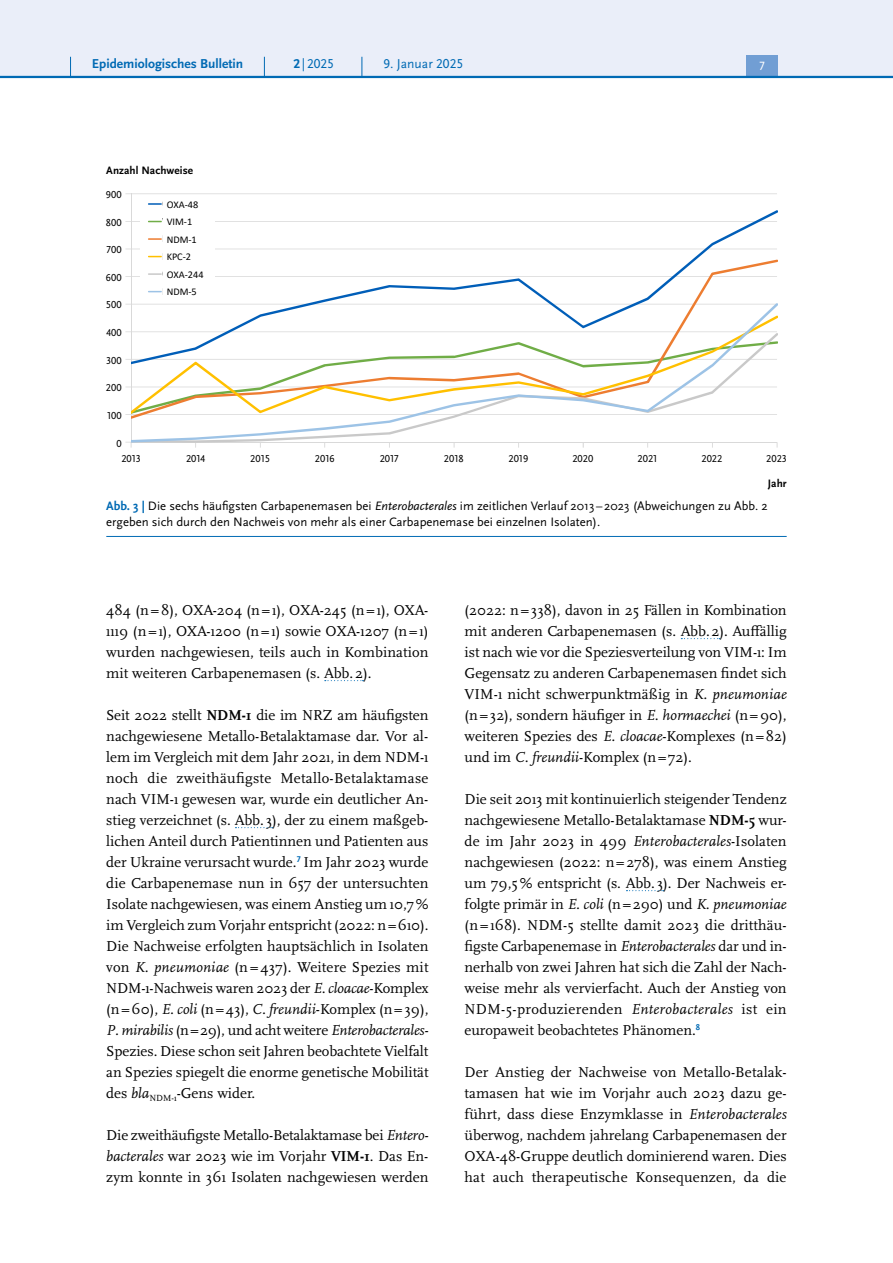
<style>
.page{position:relative;width:893px;height:1263px;background:#fff}
.page>*{position:absolute;margin:0;border:0;box-sizing:border-box;transform-origin:0 0}
.t1{font:17.1px "Calibri";letter-spacing:.005em;color:#000}
.P_-_Fließtext{font:15px/21px "Scala Pro";color:#000;text-align:justify}
.t2{font:700 13.5px "Scala Sans Pro";color:#006ab4}
.t3{font:13.5px "Scala Sans Pro";color:#006ab4}
.P_-_Bildunterschrift{font:12.75px/15.8px "Scala Sans Pro";color:#000}
.t4{font:12.45px "Scala Sans Pro";color:#fff}
.Text_klein_schwarz_bold{font:700 11.25px "Scala Sans Pro";letter-spacing:.005em;color:#000}
.t5{font:11.1px/17.5px "Calibri";letter-spacing:-.005em;color:#000;scale:.93 1}
.H3_-_über_alle_Spalten{font:10.5px "Scala Sans Pro";color:#000}
.t6{font:10.35px/17.5px "Calibri";letter-spacing:.005em;color:#000}
.s1{font-weight:700}
.s2{font-weight:700;color:#006ab4}
.s3{font-style:italic}
</style>
<div class="page">
<svg style="left:325px;top:680px;width:38px;height:1px"></svg>
<svg style="left:235px;top:827px;width:38px;height:1px"></svg>
<svg style="left:681px;top:638px;width:39px;height:1px"></svg>
<svg style="left:626px;top:890px;width:38px;height:1px"></svg>
<hr style="left:106px;top:536px;width:681px;height:1px;background:#006ab4">
<hr style="left:131px;top:193px;width:646px;height:1px;background:#d9d9d9">
<hr style="left:131px;top:194px;width:1px;height:248px;background:#d9d9d9">
<svg style="left:125px;top:442px;width:7px;height:6px"></svg>
<svg style="left:132px;top:210px;width:646px;height:49px"></svg>
<svg style="left:132px;top:259px;width:646px;height:44px"></svg>
<svg style="left:131px;top:303px;width:647px;height:139px"></svg>
<div style="left:140px;top:197px;width:75px;height:103px;background:#fff"></div>
<div style="left:167px;top:197px;width:39px;height:106px;background:#fff"></div>
<svg style="left:148px;top:203px;width:14px;height:2px"></svg>
<svg style="left:148px;top:221px;width:14px;height:1px"></svg>
<svg style="left:148px;top:238px;width:14px;height:2px"></svg>
<svg style="left:148px;top:256px;width:14px;height:1px"></svg>
<svg style="left:148px;top:273px;width:14px;height:2px"></svg>
<svg style="left:148px;top:291px;width:14px;height:1px"></svg>
<div style="left:0;top:0;width:893px;height:77px;background:#eaeef9"></div>
<div style="left:746px;top:55px;width:32px;height:21px;background:#719ed4"></div>
<hr style="left:0;top:76px;width:893px;height:2px;background:#006ab4">
<svg style="left:70px;top:57px;width:1px;height:19px"></svg>
<svg style="left:264px;top:57px;width:1px;height:19px"></svg>
<svg style="left:362px;top:57px;width:1px;height:19px"></svg>
<p class="t2" style="left:92px;top:55px;width:153px">Epidemiologisches Bulletin</p>
<p class="t3" style="left:294px;top:55px;width:42px"><span class="s1">2</span> | 2025</p>
<p class="t3" style="left:383px;top:55px;width:81px">9. Januar 2025</p>
<p class="t4" style="left:759px;top:59px;width:7px">7</p>
<p class="Text_klein_schwarz_bold" style="left:106px;top:163px;width:88px">Anzahl Nachweise</p>
<h3 class="H3_-_über_alle_Spalten" style="left:106px;top:188px;width:17px">900</h3>
<h3 class="H3_-_über_alle_Spalten" style="left:106px;top:216px;width:17px">800</h3>
<h3 class="H3_-_über_alle_Spalten" style="left:106px;top:244px;width:17px">700</h3>
<h3 class="H3_-_über_alle_Spalten" style="left:106px;top:271px;width:17px">600</h3>
<h3 class="H3_-_über_alle_Spalten" style="left:106px;top:299px;width:17px">500</h3>
<h3 class="H3_-_über_alle_Spalten" style="left:106px;top:326px;width:17px">400</h3>
<h3 class="H3_-_über_alle_Spalten" style="left:106px;top:354px;width:17px">300</h3>
<h3 class="H3_-_über_alle_Spalten" style="left:106px;top:382px;width:17px">200</h3>
<h3 class="H3_-_über_alle_Spalten" style="left:107px;top:409px;width:16px">100</h3>
<h3 class="H3_-_über_alle_Spalten" style="left:116px;top:437px;width:7px">0</h3>
<p class="t5" style="left:162px;top:195px;width:41px">OXA-48<br>VIM-1<br>NDM-1<br>KPC-2<br>OXA-244<br>NDM-5</p>
<p class="t6" style="left:167px;top:195px;width:38px">OXA‐48<br>VIM‐1<br>NDM‐1<br>KPC‐2<br>OXA‐244<br>NDM‐5</p>
<h3 class="H3_-_über_alle_Spalten" style="left:121px;top:453px;width:21px">2013</h3>
<h3 class="H3_-_über_alle_Spalten" style="left:186px;top:453px;width:21px">2014</h3>
<h3 class="H3_-_über_alle_Spalten" style="left:250px;top:453px;width:21px">2015</h3>
<h3 class="H3_-_über_alle_Spalten" style="left:315px;top:453px;width:21px">2016</h3>
<h3 class="H3_-_über_alle_Spalten" style="left:380px;top:453px;width:21px">2017</h3>
<h3 class="H3_-_über_alle_Spalten" style="left:444px;top:453px;width:21px">2018</h3>
<h3 class="H3_-_über_alle_Spalten" style="left:508px;top:453px;width:21px">2019</h3>
<h3 class="H3_-_über_alle_Spalten" style="left:572px;top:453px;width:22px">2020</h3>
<h3 class="H3_-_über_alle_Spalten" style="left:637px;top:453px;width:21px">2021</h3>
<h3 class="H3_-_über_alle_Spalten" style="left:701px;top:453px;width:22px">2022</h3>
<h3 class="H3_-_über_alle_Spalten" style="left:766px;top:453px;width:22px">2023</h3>
<p class="t1" style="left:113px;top:452px;width:37px">2013</p>
<p class="t1" style="left:178px;top:452px;width:37px">2014</p>
<p class="t1" style="left:242px;top:452px;width:37px">2015</p>
<p class="t1" style="left:307px;top:452px;width:37px">2016</p>
<p class="t1" style="left:371px;top:452px;width:37px">2017</p>
<p class="t1" style="left:436px;top:452px;width:37px">2018</p>
<p class="t1" style="left:501px;top:452px;width:37px">2019</p>
<p class="t1" style="left:565px;top:452px;width:37px">2020</p>
<p class="t1" style="left:630px;top:452px;width:37px">2021</p>
<p class="t1" style="left:694px;top:452px;width:37px">2022</p>
<p class="t1" style="left:759px;top:452px;width:37px">2023</p>
<p class="Text_klein_schwarz_bold" style="left:768px;top:477px;width:20px">Jahr</p>
<p class="P_-_Bildunterschrift" style="left:106px;top:498px;width:663px"><span class="s2">Abb. 3 |</span> Die sechs häufigsten Carbapenemasen bei <span class="s3">Enterobacterales</span> im zeitlichen Verlauf 2013 –2023 (Abweichungen zu Abb. 2 ergeben sich durch den Nachweis von mehr als einer Carbapenemase bei einzelnen Isolaten).</p>
<p class="P_-_Fließtext" style="left:106px;top:599px;width:324px">484 (n=8), OXA-204 (n=1), OXA-245 (n=1), OXA-1119 (n=1), OXA-1200 (n=1) sowie OXA-1207 (n=1) wurden nachgewiesen, teils auch in Kombination mit weiteren Carbapenemasen (s. Abb.2).</p>
<p class="P_-_Fließtext" style="left:106px;top:704px;width:324px">Seit 2022 stellt <span class="s1">NDM-1</span> die im NRZ am häufigsten nachgewiesene Metallo-Betalaktamase dar. Vor al&shy;lem im Vergleich mit dem Jahr 2021, in dem NDM-1 noch die zweithäufigste Metallo-Betalaktamase nach VIM-1 gewesen war, wurde ein deutlicher An&shy;stieg verzeichnet (s. Abb. 3), der zu einem maßgeb&shy;lichen Anteil durch Patientinnen und Patienten aus der Ukraine verursacht wurde.<sup>7</sup> Im Jahr 2023 wurde die Carbapenemase nun in 657 der untersuchten Isolate nachgewiesen, was einem Anstieg um 10,7% im Vergleich zum Vorjahr entspricht (2022: n=610).<br>Die Nachweise erfolgten hauptsächlich in Isolaten von <span class="s3">K. pneumoniae</span> (n = 437). Weitere Spezies mit NDM-1-Nachweis waren 2023 der <span class="s3">E. cloacae</span>-Komplex (n=60), <span class="s3">E. coli</span> (n=43), <span class="s3">C. freundii</span>-Komplex (n=39), <span class="s3">P. mirabilis</span> (n=29), und acht weitere <span class="s3">Enterobacterales-</span>Spezies. Diese schon seit Jahren beobachtete Vielfalt an Spezies spiegelt die enorme genetische Mobilität des <span class="s3">bla</span><sub>NDM-1</sub>-Gens wider.</p>
<p class="P_-_Fließtext" style="left:106px;top:1124px;width:324px">Die zweithäufigste Metallo-Betalaktamase bei <span class="s3">Entero&shy;bacterales</span> war 2023 wie im Vorjahr <span class="s1">VIM-1</span>. Das En&shy;zym konnte in 361 Isolaten nachgewiesen werden</p>
<p class="P_-_Fließtext" style="left:465px;top:599px;width:324px">(2022: n=338), davon in 25 Fällen in Kombination mit anderen Carbapenemasen (s. Abb.2). Auffällig ist nach wie vor die Speziesverteilung von VIM-1: Im Gegensatz zu anderen Carbapenemasen findet sich VIM-1 nicht schwerpunktmäßig in <span class="s3">K. pneumoniae </span>(n=32), sondern häufiger in <span class="s3">E. hormaechei</span> (n=90), weiteren Spezies des <span class="s3">E. cloacae</span>-Komplexes (n=82) und im <span class="s3">C. freundii</span>-Komplex (n=72).</p>
<p class="P_-_Fließtext" style="left:465px;top:788px;width:324px">Die seit 2013 mit kontinuierlich steigender Tendenz nachgewiesene Metallo-Betalaktamase <span class="s1">NDM-5</span> wur&shy;de im Jahr 2023 in 499 <span class="s3">Enterobacterales</span>-Isolaten nachgewiesen (2022: n=278), was einem Anstieg um 79,5% entspricht (s. Abb. 3). Der Nachweis er&shy;folgte primär in <span class="s3">E. coli</span> (n=290) und <span class="s3">K. pneumoniae </span>(n= 168). NDM-5 stellte damit 2023 die dritthäu&shy;figste Carbapenemase in <span class="s3">Enterobacterales</span> dar und in&shy;nerhalb von zwei Jahren hat sich die Zahl der Nach&shy;weise mehr als vervierfacht. Auch der Anstieg von NDM-5-produzierenden <span class="s3">Enterobacterales</span> ist ein europaweit beobachtetes Phänomen.<sup>8</sup></p>
<p class="P_-_Fließtext" style="left:465px;top:1061px;width:324px">Der Anstieg der Nachweise von Metallo-Betalak&shy;tamasen hat wie im Vorjahr auch 2023 dazu ge&shy;führt, dass diese Enzymklasse in <span class="s3">Enterobacterales </span>überwog, nachdem jahrelang Carbapenemasen der OXA-48-Gruppe deutlich dominierend waren. Dies hat auch therapeutische Konsequenzen, da die</p>
</div>
